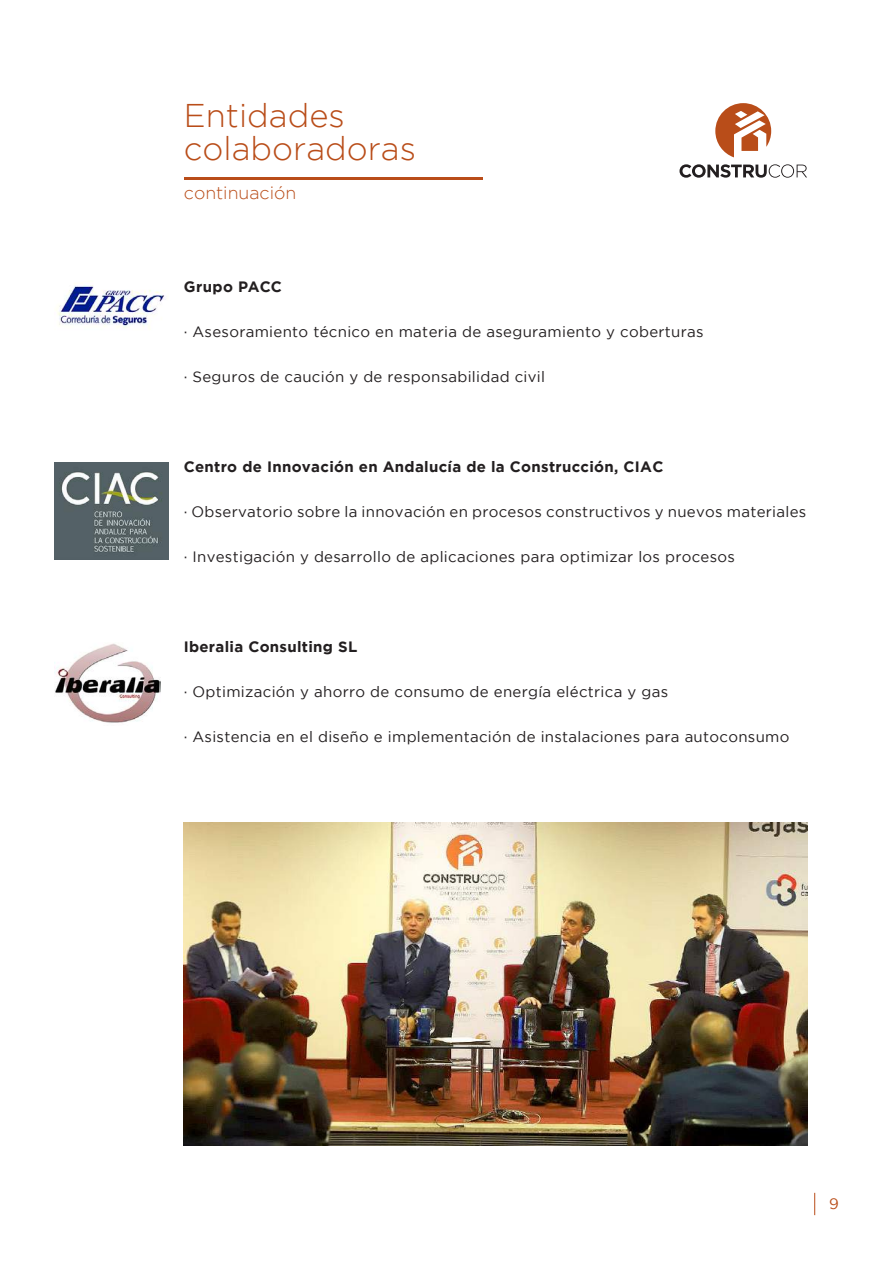
<style>
.page{position:relative;width:893px;height:1263px;background:#fff}
.page>*{position:absolute;margin:0;border:0;box-sizing:border-box;transform-origin:0 0}
.t1{font:300 32.85px/32.8px "Gotham";color:#b94d19}
.t2{font:300 17.7px "Gotham";color:#b94d19}
.t3{font:15px "Gotham";letter-spacing:.02em;color:#231f20}
.t4{font:700 15px "Gotham";letter-spacing:.02em;color:#231f20}
.t5{font:15px "Gotham";color:#b94d19}
</style>
<div class="page">
<svg style="left:814px;top:1193px;width:1px;height:22px"></svg>
<svg style="left:715px;top:103px;width:56px;height:54px"></svg>
<svg style="left:679px;top:164px;width:128px;height:14px"></svg>
<hr style="left:184px;top:178px;width:299px;height:2px;background:#b94d19">
<img style="left:54px;top:643px;width:106px;height:80px">
<img style="left:57px;top:285px;width:108px;height:44px">
<img style="left:54px;top:462px;width:115px;height:97px">
<img style="left:184px;top:823px;width:623px;height:322px">
<h1 class="t1" style="left:184px;top:99px;width:234px">Entidades colaboradoras</h1>
<p class="t2" style="left:184px;top:183px;width:114px">continuación</p>
<p class="t4" style="left:184px;top:278px;width:100px">Grupo PACC</p>
<p class="t3" style="left:184px;top:323px;width:521px">· Asesoramiento técnico en materia de aseguramiento y coberturas</p>
<p class="t3" style="left:184px;top:368px;width:363px">· Seguros de caución y de responsabilidad civil</p>
<p class="t4" style="left:184px;top:458px;width:481px">Centro de Innovación en Andalucía de la Construcción, CIAC</p>
<p class="t3" style="left:184px;top:503px;width:624px">· Observatorio sobre la innovación en procesos constructivos y nuevos materiales</p>
<p class="t3" style="left:184px;top:548px;width:553px">· Investigación y desarrollo de aplicaciones para optimizar los procesos</p>
<p class="t4" style="left:184px;top:638px;width:175px">Iberalia Consulting SL</p>
<p class="t3" style="left:184px;top:683px;width:486px">· Optimización y ahorro de consumo de energía eléctrica y gas</p>
<p class="t3" style="left:184px;top:728px;width:607px">· Asistencia en el diseño e implementación de instalaciones para autoconsumo</p>
<p class="t5" style="left:829px;top:1195px;width:11px">9</p>
</div>
